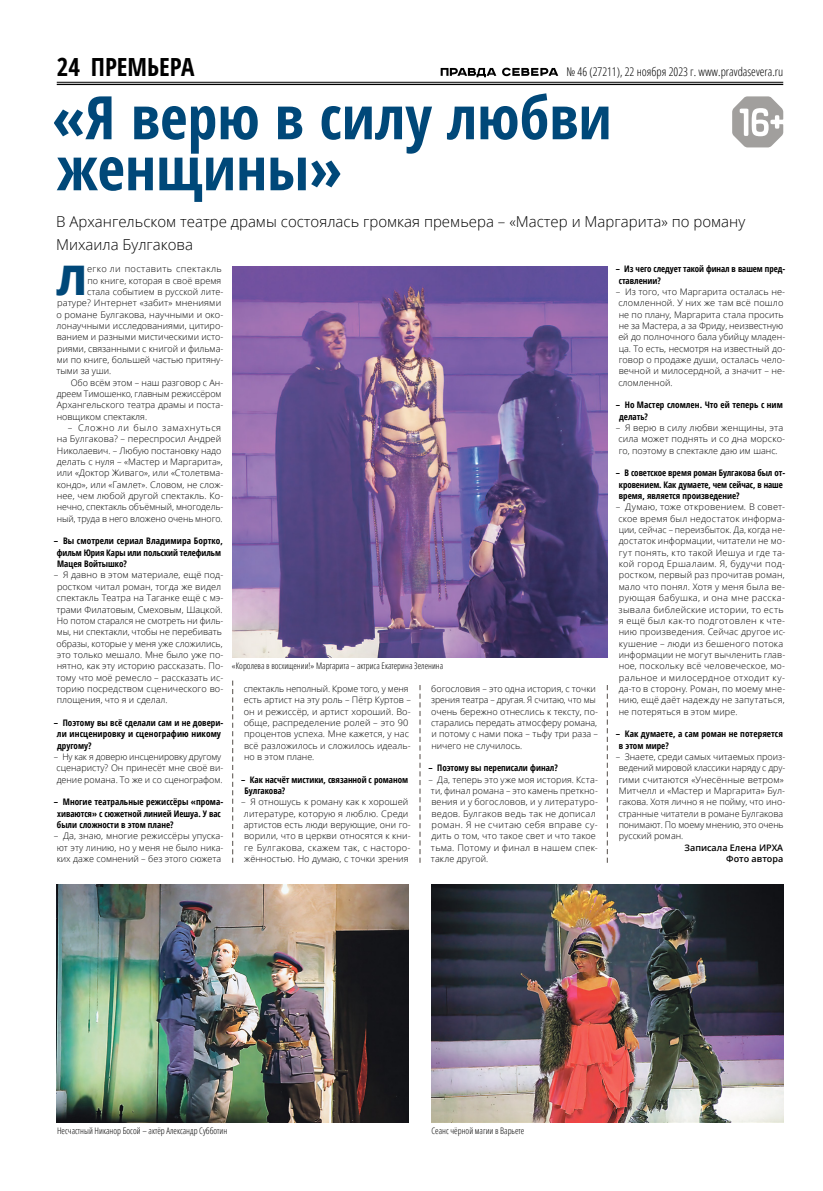
<style>
.page{position:relative;width:823px;height:1191px;background:#fff}
.page>*{position:absolute;margin:0;border:0;box-sizing:border-box;transform-origin:0 0}
.t1{font:700 condensed 60px/51px "Open Sans";color:#004879}
.t2{font:800 40.8px "Open Sans";color:#004879}
.t3{font:700 condensed 25px "Open Sans";color:#000}
.t4{font:300 15px/22.7px "Open Sans";color:#000}
.t5{font:300 condensed 12px "Open Sans";color:#000}
.t6{font:300 9px/11.3px "Open Sans";letter-spacing:.005em;color:#000}
.t7{font:700 condensed 9px/11.3px "Open Sans";color:#000}
.t8{font:300 condensed 9px "Open Sans";color:#000}
.t9{font:600 9px/11.3px "Open Sans";color:#000;text-align:right}
.t10{font:300 9px "Open Sans";letter-spacing:.04em;color:#000}
</style>
<div class="page">
<hr style="left:57px;top:82px;width:725px;height:1px;background:#000">
<hr style="left:57px;top:84px;width:725px;height:1px;background:#000">
<svg style="left:440px;top:68px;width:118px;height:9px"></svg>
<svg style="left:232px;top:680px;width:1px;height:182px"></svg>
<svg style="left:419px;top:685px;width:1px;height:177px"></svg>
<svg style="left:606px;top:685px;width:1px;height:177px"></svg>
<img style="left:232px;top:266px;width:375px;height:392px">
<img style="left:57px;top:884px;width:351px;height:239px">
<img style="left:431px;top:884px;width:351px;height:239px">
<svg style="left:732px;top:96px;width:50px;height:51px"></svg>
<h3 class="t3" style="left:57px;top:49px;width:139px">24 ПРЕМЬЕРА</h3>
<h3 class="t5" style="left:566px;top:63px;width:218px">№ 46 (27211), 22 ноября 2023 г. www.pravdasevera.ru</h3>
<h1 class="t1" style="left:52px;top:91px;width:561px">«Я верю в силу любви женщины»</h1>
<h3 class="t4" style="left:56px;top:210px;width:690px">В Архангельском театре драмы состоялась громкая премьера – «Мастер и Маргарита» по роману<br>Михаила Булгакова</h3>
<h2 class="t2" style="left:56px;top:249px;width:33px">Л</h2>
<p class="t10" style="left:87px;top:263px;width:136px">егко ли поставить спектакль</p>
<p class="t7" style="left:618px;top:263px;width:168px;text-indent:-3px">– Из чего следует такой финал в вашем пред&shy;ставлении?</p>
<p class="t6" style="left:615px;top:286px;width:171px">– Из того, что Маргарита осталась не&shy;сломленной. У них же там всё пошло не по плану, Маргарита стала просить не за Мастера, а за Фриду, неизвестную ей до полночного бала убийцу младен&shy;ца. То есть, несмотря на известный до&shy;говор о продаже души, осталась чело&shy;вечной и милосердной, а значит – не&shy;сломленной.</p>
<p class="t7" style="left:618px;top:399px;width:165px;text-indent:-3px">– Но Мастер сломлен. Что ей теперь с ним делать?</p>
<p class="t6" style="left:615px;top:422px;width:171px">– Я верю в силу любви женщины, эта сила может поднять и со дна морско&shy;го, поэтому в спектакле даю им шанс.</p>
<p class="t7" style="left:618px;top:467px;width:168px;text-indent:-3px">– В советское время роман Булгакова был от&shy;кровением. Как думаете, чем сейчас, в наше время, является произведение?</p>
<p class="t6" style="left:615px;top:501px;width:171px">– Думаю, тоже откровением. В совет&shy;ское время был недостаток информа&shy;ции, сейчас – переизбыток. Да, когда не&shy;достаток информации, читатели не мо&shy;гут понять, кто такой Иешуа и где та&shy;кой город Ершалаим. Я, будучи под&shy;ростком, первый раз прочитав роман, мало что понял. Хотя у меня была ве&shy;рующая бабушка, и она мне расска&shy;зывала библейские истории, то есть я ещё был как‑то подготовлен к чте&shy;нию произведения. Сейчас другое ис&shy;кушение – люди из бешеного потока информации не могут вычленить глав&shy;ное, поскольку всё человеческое, мо&shy;ральное и милосердное отходит ку&shy;да‑то в сторону. Роман, по моему мне&shy;нию, ещё даёт надежду не запутаться, не потеряться в этом мире.</p>
<p class="t7" style="left:618px;top:728px;width:165px;text-indent:-3px">– Как думаете, а сам роман не потеряется в этом мире?</p>
<p class="t6" style="left:615px;top:751px;width:171px">– Знаете, среди самых читаемых произ&shy;ведений мировой классики наряду с дру&shy;гими считаются «Унесённые ветром» Митчелл и «Мастер и Маргарита» Бул&shy;гакова. Хотя лично я не пойму, что ино&shy;странные читатели в романе Булгакова понимают. По моему мнению, это очень русский роман.</p>
<p class="t9" style="left:684px;top:841px;width:100px">Записала Елена ИРХА<br>Фото автора</p>
<p class="t6" style="left:87px;top:274px;width:135px">по книге, которая в своё время</p>
<p class="t6" style="left:87px;top:286px;width:138px">стала событием в русской лите-</p>
<p class="t6" style="left:57px;top:297px;width:166px">ратуре? Интернет «забит» мнениями</p>
<p class="t6" style="left:56px;top:308px;width:168px">о романе Булгакова, научными и око-</p>
<p class="t6" style="left:57px;top:320px;width:168px">лонаучными исследованиями, цитиро-</p>
<p class="t6" style="left:57px;top:331px;width:168px">ванием и разными мистическими исто-</p>
<p class="t6" style="left:57px;top:342px;width:168px">риями, связанными с книгой и фильма-</p>
<p class="t6" style="left:57px;top:354px;width:168px">ми по книге, большей частью притяну-</p>
<p class="t6" style="left:56px;top:365px;width:56px">тыми за уши.</p>
<p class="t6" style="left:71px;top:376px;width:154px">Обо всём этом – наш разговор с Ан-</p>
<p class="t6" style="left:57px;top:388px;width:166px">дреем Тимошенко, главным режиссёром</p>
<p class="t6" style="left:57px;top:399px;width:168px">Архангельского театра драмы и поста-</p>
<p class="t6" style="left:57px;top:410px;width:92px">новщиком спектакля.</p>
<p class="t6" style="left:57px;top:422px;width:168px;text-indent:11px">– Сложно ли было замахнуться на Булгакова? – переспросил Андрей Николаевич. – Любую постановку надо делать с нуля – «Мастер и Маргарита», или «Доктор Живаго», или «Столетвма&shy;кондо», или «Гамлет». Словом, не слож&shy;нее, чем любой другой спектакль. Ко&shy;нечно, спектакль объёмный, многодель&shy;ный, труда в него вложено очень много.</p>
<p class="t7" style="left:57px;top:535px;width:168px;text-indent:-3px">– Вы смотрели сериал Владимира Бортко, фильм Юрия Кары или польский телефильм<br>Мацея Войтышко?</p>
<p class="t6" style="left:54px;top:569px;width:171px">– Я давно в этом материале, ещё под&shy;ростком читал роман, тогда же видел спектакль Театра на Таганке ещё с мэ&shy;трами Филатовым, Смеховым, Шацкой.<br>Но потом старался не смотреть ни филь&shy;мы, ни спектакли, чтобы не перебивать образы, которые у меня уже сложились, это только мешало. Мне было уже по&shy;нятно, как эту историю рассказать. По&shy;тому что моё ремесло – рассказать ис&shy;торию посредством сценического во&shy;площения, что я и сделал.</p>
<p class="t7" style="left:57px;top:717px;width:168px;text-indent:-3px">– Поэтому вы всё сделали сам и не довери&shy;ли инсценировку и сценографию никому другому?</p>
<p class="t6" style="left:54px;top:751px;width:171px">– Ну как я доверю инсценировку другому сценаристу? Он принесёт мне своё ви&shy;дение романа. То же и со сценографом.</p>
<p class="t7" style="left:57px;top:796px;width:168px;text-indent:-3px">– Многие театральные режиссёры «прома&shy;хиваются» с сюжетной линией Иешуа. У вас были сложности в этом плане?</p>
<p class="t6" style="left:54px;top:830px;width:171px;text-align:center">– Да, знаю, многие режиссёры упуска&shy;ют эту линию, но у меня не было ника&shy;ких даже сомнений – без этого сюжета</p>
<p class="t8" style="left:232px;top:660px;width:213px">«Королева в восхищении!» Маргарита – актриса Екатерина Зеленина</p>
<p class="t6" style="left:431px;top:682px;width:168px">богословия – это одна история, с точки зрения театра – другая. Я считаю, что мы очень бережно отнеслись к тексту, по&shy;старались передать атмосферу романа, и потому с нами пока – тьфу три раза – ничего не случилось.</p>
<p class="t7" style="left:428px;top:762px;width:131px">– Поэтому вы переписали финал?</p>
<p class="t6" style="left:428px;top:773px;width:171px">– Да, теперь это уже моя история. Кста&shy;ти, финал романа – это камень преткно&shy;вения и у богословов, и у литературо&shy;ведов. Булгаков ведь так не дописал роман. Я не считаю себя вправе су&shy;дить о том, что такое свет и что такое тьма. Потому и финал в нашем спек&shy;такле другой.</p>
<p class="t6" style="left:243px;top:682px;width:168px">спектакль неполный. Кроме того, у меня есть артист на эту роль – Пётр Куртов – он и режиссёр, и артист хороший. Во&shy;обще, распределение ролей – это 90 процентов успеха. Мне кажется, у нас всё разложилось и сложилось идеаль&shy;но в этом плане.</p>
<p class="t7" style="left:244px;top:773px;width:165px;text-indent:-3px">– Как насчёт мистики, связанной с романом<br>Булгакова?</p>
<p class="t6" style="left:241px;top:796px;width:171px;text-align:center">– Я отношусь к роману как к хорошей литературе, которую я люблю. Среди артистов есть люди верующие, они го&shy;ворили, что в церкви относятся к кни&shy;ге Булгакова, скажем так, с насторо&shy;жённостью. Но думаю, с точки зрения</p>
<p class="t8" style="left:57px;top:1124px;width:172px">Несчастный Никанор Босой – актёр Александр Субботин</p>
<p class="t8" style="left:431px;top:1124px;width:94px">Сеанс чёрной магии в Варьете</p>
</div>
